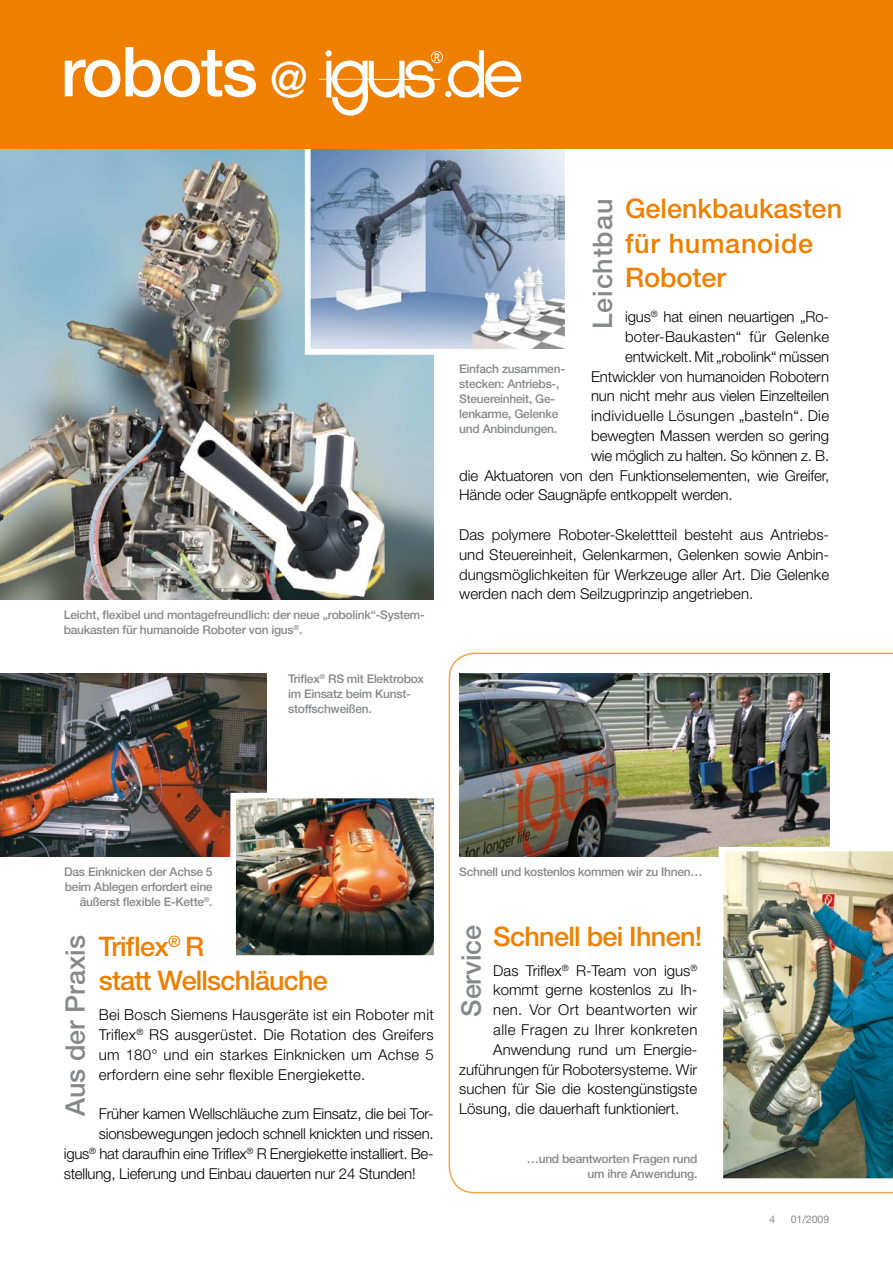
<style>
.page{position:relative;width:893px;height:1263px;background:#fff}
.page>*{position:absolute;margin:0;border:0;box-sizing:border-box;transform-origin:0 0}
.t1{font:500 69px "Helvetica Neue";letter-spacing:-.025em;color:#fff}
.t2{font:500 27px/34.7px "Helvetica Neue";letter-spacing:-.025em;color:#ee7f00}
.t3{font:500 27px/34.7px "Helvetica Neue";color:#ee7f00}
.t4{font:500 27px "Helvetica Neue";color:#87888a}
.t5{font:500 27px "Helvetica Neue";letter-spacing:.03em;color:#87888a}
.t6{font:300 15px/19.8px "Helvetica Neue";letter-spacing:-.01em;color:#000;text-align:justify}
.t7{font:300 15px "Helvetica Neue";letter-spacing:.025em;color:#000}
.t8{font:300 15px "Helvetica Neue";letter-spacing:.02em;color:#000}
.t9{font:300 15px "Helvetica Neue";letter-spacing:.015em;color:#000}
.t10{font:500 12px/15px "Helvetica Neue";letter-spacing:-.02em;color:#87888a}
.t11{font:10.5px "Helvetica Neue";color:#87888a}
.s1{font-size:48.75px}
</style>
<div class="page">
<svg style="left:449px;top:653px;width:444px;height:540px"></svg>
<img style="left:459px;top:674px;width:370px;height:183px">
<img style="left:719px;top:847px;width:174px;height:336px">
<img style="left:0;top:149px;width:434px;height:450px">
<img style="left:0;top:674px;width:266px;height:183px">
<img style="left:237px;top:800px;width:195px;height:154px">
<div style="left:230px;top:793px;width:209px;height:168px;border:6px solid #fff"></div>
<img style="left:312px;top:149px;width:252px;height:199px">
<div style="left:305px;top:142px;width:266px;height:213px;border:6px solid #fff"></div>
<div style="left:0;top:0;width:893px;height:149px;background:#ee7f00"></div>
<img style="left:319px;top:50px;width:202px;height:66px">
<h1 class="t1" style="left:61px;top:31px;width:249px">robots <span class="s1">@</span></h1>
<p class="t10" style="left:64px;top:607px;width:361px">Leicht, flexibel und montagefreundlich: der neue „robolink“-System&shy;baukasten für humanoide Roboter von igus<sup>®</sup>.</p>
<p class="t10" style="left:288px;top:671px;width:137px">Triflex<sup>®</sup> RS mit Elektrobox im Einsatz beim Kunst&shy;stoffschweißen.</p>
<h2 class="t3" style="left:625px;top:191px;width:219px">Gelenkbaukasten für humanoide<br>Roboter</h2>
<h2 class="t5" style="left:586px;top:329px;width:132px;rotate:-90deg">Leichtbau</h2>
<p class="t6" style="left:625px;top:306px;width:206px">igus<sup>®</sup> hat einen neuartigen „Ro-</p>
<p class="t9" style="left:625px;top:327px;width:206px">boter-Baukasten“ für Gelenke</p>
<p class="t6" style="left:625px;top:346px;width:206px">entwickelt. Mit „robolink“ müssen</p>
<p class="t6" style="left:591px;top:366px;width:240px">Entwickler von humanoiden Robotern</p>
<p class="t6" style="left:591px;top:386px;width:240px">nun nicht mehr aus vielen Einzelteilen</p>
<p class="t8" style="left:591px;top:407px;width:240px">individuelle Lösungen „basteln“. Die</p>
<p class="t6" style="left:591px;top:425px;width:240px">bewegten Massen werden so gering</p>
<p class="t6" style="left:591px;top:445px;width:240px">wie möglich zu halten. So können z. B.</p>
<p class="t6" style="left:459px;top:465px;width:371px">die Aktuatoren von den Funktionselementen, wie Greifer,</p>
<p class="t6" style="left:459px;top:485px;width:275px">Hände oder Saugnäpfe entkoppelt werden.</p>
<p class="t6" style="left:459px;top:524px;width:371px">Das polymere Roboter-Skelettteil besteht aus Antriebs&shy;und Steuereinheit, Gelenkarmen, Gelenken sowie Anbin&shy;dungsmöglichkeiten für Werkzeuge aller Art. Die Gelenke werden nach dem Seilzugprinzip angetrieben.</p>
<p class="t10" style="left:459px;top:361px;width:107px">Einfach zusammen&shy;stecken: Antriebs-,<br>Steuereinheit, Ge&shy;lenkarme, Gelenke und Anbindungen.</p>
<p class="t10" style="left:64px;top:864px;width:150px;text-align:right">Das Einknicken der Achse 5 beim Ablegen erfordert eine äußerst flexible E-Kette<sup>®</sup>.</p>
<h2 class="t2" style="left:99px;top:928px;width:231px">Triflex<sup>®</sup> R<br>statt Wellschläuche</h2>
<h2 class="t4" style="left:59px;top:1116px;width:183px;rotate:-90deg">Aus der Praxis</h2>
<p class="t6" style="left:99px;top:1004px;width:336px">Bei Bosch Siemens Hausgeräte ist ein Roboter mit Triflex<sup>®</sup> RS ausgerüstet. Die Rotation des Greifers um 180° und ein starkes Einknicken um Achse 5 erfordern eine sehr flexible Energiekette.</p>
<p class="t6" style="left:99px;top:1103px;width:336px">Früher kamen Wellschläuche zum Einsatz, die bei Tor-</p>
<p class="t6" style="left:99px;top:1123px;width:336px">sionsbewegungen jedoch schnell knickten und rissen.</p>
<p class="t6" style="left:64px;top:1143px;width:371px">igus<sup>®</sup> hat daraufhin eine Triflex<sup>®</sup> R Energiekette installiert. Be-</p>
<p class="t6" style="left:64px;top:1163px;width:353px">stellung, Lieferung und Einbau dauerten nur 24 Stunden!</p>
<p class="t10" style="left:459px;top:864px;width:245px">Schnell und kostenlos kommen wir zu Ihnen…</p>
<h2 class="t4" style="left:455px;top:1017px;width:93px;rotate:-90deg">Service</h2>
<h2 class="t2" style="left:493px;top:919px;width:211px">Schnell bei Ihnen!</h2>
<p class="t6" style="left:493px;top:960px;width:206px">Das Triflex<sup>®</sup> R-Team von igus<sup>®</sup></p>
<p class="t6" style="left:493px;top:980px;width:206px">kommt gerne kostenlos zu Ih-</p>
<p class="t7" style="left:493px;top:1001px;width:206px">nen. Vor Ort beantworten wir</p>
<p class="t7" style="left:493px;top:1020px;width:206px">alle Fragen zu Ihrer konkreten</p>
<p class="t6" style="left:493px;top:1039px;width:206px">Anwendung rund um Energie-</p>
<p class="t6" style="left:459px;top:1059px;width:240px">zuführungen für Robotersysteme. Wir</p>
<p class="t6" style="left:459px;top:1079px;width:240px">suchen für Sie die kostengünstigste</p>
<p class="t6" style="left:459px;top:1098px;width:222px">Lösung, die dauerhaft funktioniert.</p>
<p class="t10" style="left:527px;top:1151px;width:172px;text-align:right">…und beantworten Fragen rund um ihre Anwendung.</p>
<p class="t11" style="left:769px;top:1213px;width:7px">4</p>
<p class="t11" style="left:791px;top:1213px;width:40px">01/2009</p>
</div>
